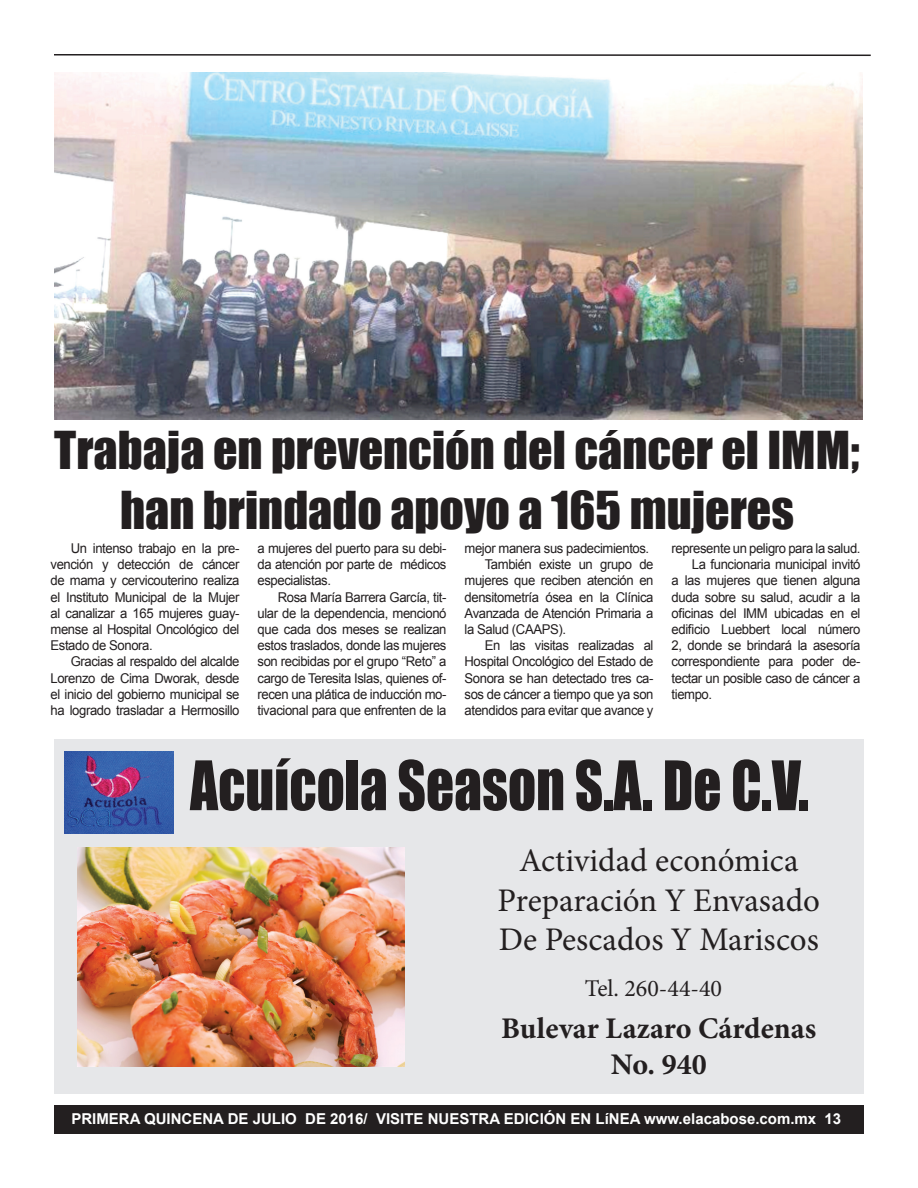
<style>
.page{position:relative;width:918px;height:1188px;background:#fff}
.page>*{position:absolute;margin:0;border:0;box-sizing:border-box;transform-origin:0 0}
.t1{font:63px "Impact";color:#231f20;scale:.88 1}
.t2{font:48px/60px "Impact";color:#231f20;text-align:center}
.t3{font:33px/39.6px "Minion Pro";color:#231f20;text-align:center}
.t4{font:700 30px/36px "Minion Pro";color:#231f20;text-align:center}
.t5{font:24px "Minion Pro";color:#231f20}
.t6{font:700 15px "Arial";color:#fff}
.t7{font:13.5px/16.2px "Arial";letter-spacing:-.03em;color:#231f20;text-align:justify}
</style>
<div class="page">
<div style="left:54px;top:1106px;width:810px;height:28px;background:#231f20"></div>
<svg style="left:54px;top:54px;width:817px;height:2px;background:#595656"></svg>
<div style="left:54px;top:739px;width:810px;height:355px;background:#e6e7e9"></div>
<img style="left:55px;top:72px;width:807px;height:347px">
<img style="left:65px;top:751px;width:109px;height:82px">
<img style="left:78px;top:847px;width:327px;height:219px">
<h2 class="t2" style="left:54px;top:419px;width:807px">Trabaja en prevención del cáncer el IMM; han brindado apoyo a 165 mujeres</h2>
<p class="t7" style="left:51px;top:540px;width:190px;text-indent:20px">Un intenso trabajo en la pre&shy;vención y detección de cáncer de mama y cervicouterino realiza el Instituto Municipal de la Mujer al canalizar a 165 mujeres guay&shy;mense al Hospital Oncológico del Estado de Sonora.</p>
<p class="t7" style="left:51px;top:653px;width:190px;text-indent:20px">Gracias al respaldo del alcalde Lorenzo de Cima Dworak, desde el inicio del gobierno municipal se ha logrado trasladar a Hermosillo</p>
<p class="t7" style="left:465px;top:540px;width:186px">mejor manera sus padecimientos.</p>
<p class="t7" style="left:485px;top:556px;width:170px">También existe un grupo de</p>
<p class="t7" style="left:465px;top:572px;width:190px">mujeres que reciben atención en</p>
<p class="t7" style="left:465px;top:589px;width:190px">densitometría ósea en la Clínica</p>
<p class="t7" style="left:465px;top:605px;width:190px">Avanzada de Atención Primaria a</p>
<p class="t7" style="left:465px;top:621px;width:103px">la Salud (CAAPS).</p>
<p class="t7" style="left:485px;top:637px;width:170px">En las visitas realizadas al</p>
<p class="t7" style="left:465px;top:653px;width:190px">Hospital Oncológico del Estado de</p>
<p class="t7" style="left:465px;top:670px;width:190px">Sonora se han detectado tres ca-</p>
<p class="t7" style="left:465px;top:686px;width:190px">sos de cáncer a tiempo que ya son</p>
<p class="t7" style="left:465px;top:702px;width:190px">atendidos para evitar que avance y</p>
<p class="t7" style="left:672px;top:540px;width:190px">represente un peligro para la salud.</p>
<p class="t7" style="left:692px;top:556px;width:170px">La funcionaria municipal invitó</p>
<p class="t7" style="left:672px;top:572px;width:190px">a las mujeres que tienen alguna</p>
<p class="t7" style="left:672px;top:589px;width:190px">duda sobre su salud, acudir a la</p>
<p class="t7" style="left:672px;top:605px;width:190px">oficinas del IMM ubicadas en el</p>
<p class="t7" style="left:672px;top:621px;width:190px">edificio Luebbert local número</p>
<p class="t7" style="left:672px;top:637px;width:190px">2, donde se brindará la asesoría</p>
<p class="t7" style="left:672px;top:653px;width:190px">correspondiente para poder de-</p>
<p class="t7" style="left:672px;top:670px;width:190px">tectar un posible caso de cáncer a</p>
<p class="t7" style="left:672px;top:686px;width:42px">tiempo.</p>
<p class="t7" style="left:258px;top:540px;width:190px">a mujeres del puerto para su debi&shy;da atención por parte de médicos especialistas.</p>
<p class="t7" style="left:258px;top:589px;width:190px;text-indent:20px">Rosa María Barrera García, tit&shy;ular de la dependencia, mencionó que cada dos meses se realizan estos traslados, donde las mujeres son recibidas por el grupo “Reto” a cargo de Teresita Islas, quienes of&shy;recen una plática de inducción mo&shy;tivacional para que enfrenten de la</p>
<h1 class="t1" style="left:190px;top:737px;width:705px">Acuícola Season S.A. De C.V.</h1>
<h3 class="t3" style="left:498px;top:841px;width:324px">Actividad económica<br>Preparación Y Envasado<br>De Pescados Y Mariscos</h3>
<h3 class="t5" style="left:585px;top:972px;width:139px">Tel. 260-44-40</h3>
<h3 class="t4" style="left:501px;top:1010px;width:317px">Bulevar Lazaro Cárdenas<br>No. 940</h3>
<p class="t6" style="left:71px;top:1111px;width:771px">PRIMERA QUINCENA DE JULIO DE 2016/ VISITE NUESTRA EDICIÓN EN LíNEA www.elacabose.com.mx 13</p>
</div>
